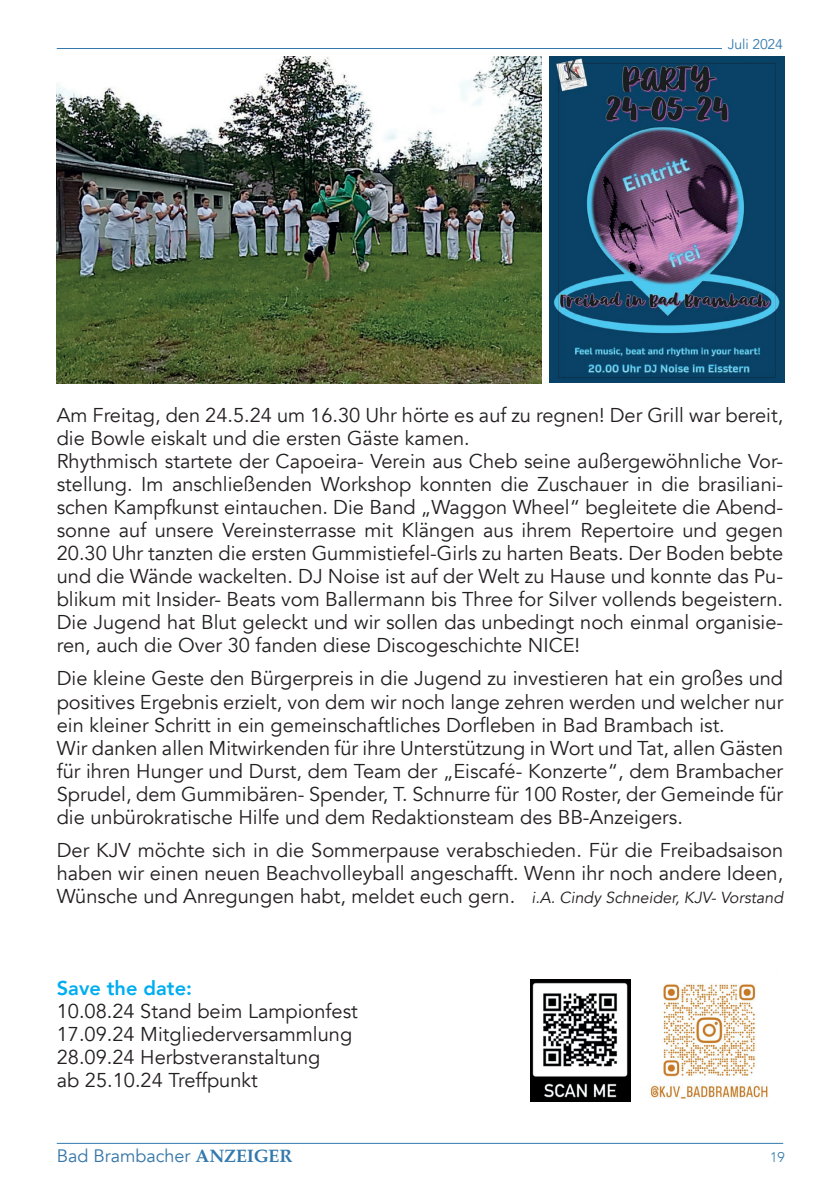
<style>
.page{position:relative;width:840px;height:1191px;background:#fff}
.page>*{position:absolute;margin:0;border:0;box-sizing:border-box;transform-origin:0 0}
.t1{font:20px/23px "Avenir";color:#231f20}
.t2{font:800 20px "Avenir";color:#00aeef}
.t3{font:18px "Avenir";color:#3576a9}
.t4{font:14px "Avenir";letter-spacing:-.01em;color:#3379ad}
.t5{font:300 14px "Avenir";color:#3379ad}
.s1{font-style:italic;font-size:16px}
.s2{font-family:"Palatino";font-weight:700;color:#3379ad}
</style>
<div class="page">
<hr style="left:57px;top:1143px;width:725px;height:1px;background:#3379ad">
<hr style="left:57px;top:48px;width:664px;height:1px;background:#3379ad">
<img style="left:549px;top:57px;width:235px;height:325px">
<img style="left:56px;top:56px;width:485px;height:327px">
<img style="left:530px;top:979px;width:99px;height:122px">
<img style="left:650px;top:984px;width:118px;height:115px">
<p class="t4" style="left:727px;top:36px;width:57px">Juli 2024</p>
<p class="t1" style="left:57px;top:404px;width:727px">Am Freitag, den 24.5.24 um 16.30 Uhr hörte es auf zu regnen! Der Grill war bereit, die Bowle eiskalt und die ersten Gäste kamen.<br>Rhythmisch startete der Capoeira- Verein aus Cheb seine außergewöhnliche Vor&shy;stellung. Im anschließenden Workshop konnten die Zuschauer in die brasiliani&shy;schen Kampfkunst eintauchen. Die Band „Waggon Wheel“ begleitete die Abend&shy;sonne auf unsere Vereinsterrasse mit Klängen aus ihrem Repertoire und gegen 20.30 Uhr tanzten die ersten Gummistiefel-Girls zu harten Beats. Der Boden bebte und die Wände wackelten. DJ Noise ist auf der Welt zu Hause und konnte das Pu&shy;blikum mit Insider- Beats vom Ballermann bis Three for Silver vollends begeistern.<br>Die Jugend hat Blut geleckt und wir sollen das unbedingt noch einmal organisie&shy;ren, auch die Over 30 fanden diese Discogeschichte NICE!</p>
<p class="t1" style="left:57px;top:667px;width:727px">Die kleine Geste den Bürgerpreis in die Jugend zu investieren hat ein großes und positives Ergebnis erzielt, von dem wir noch lange zehren werden und welcher nur ein kleiner Schritt in ein gemeinschaftliches Dorfleben in Bad Brambach ist.<br>Wir danken allen Mitwirkenden für ihre Unterstützung in Wort und Tat, allen Gästen für ihren Hunger und Durst, dem Team der „Eiscafé- Konzerte“, dem Brambacher Sprudel, dem Gummibären- Spender, T. Schnurre für 100 Roster, der Gemeinde für die unbürokratische Hilfe und dem Redaktionsteam des BB-Anzeigers.</p>
<p class="t1" style="left:57px;top:838px;width:727px;text-align:justify">Der KJV möchte sich in die Sommerpause verabschieden. Für die Freibadsaison haben wir einen neuen Beachvolleyball angeschafft. Wenn ihr noch andere Ideen, Wünsche und Anregungen habt, meldet euch gern. <span class="s1">i.A. Cindy Schneider, KJV- Vorstand</span></p>
<p class="t2" style="left:57px;top:972px;width:137px">Save the date:</p>
<p class="t1" style="left:57px;top:999px;width:302px">10.08.24 Stand beim Lampionfest<br>17.09.24 Mitgliederversammlung<br>28.09.24 Herbstveranstaltung<br>ab 25.10.24 Treffpunkt</p>
<p class="t3" style="left:57px;top:1145px;width:237px">Bad Brambacher <span class="s2">ANZEIGER</span></p>
<p class="t5" style="left:769px;top:1149px;width:16px">19</p>
</div>
